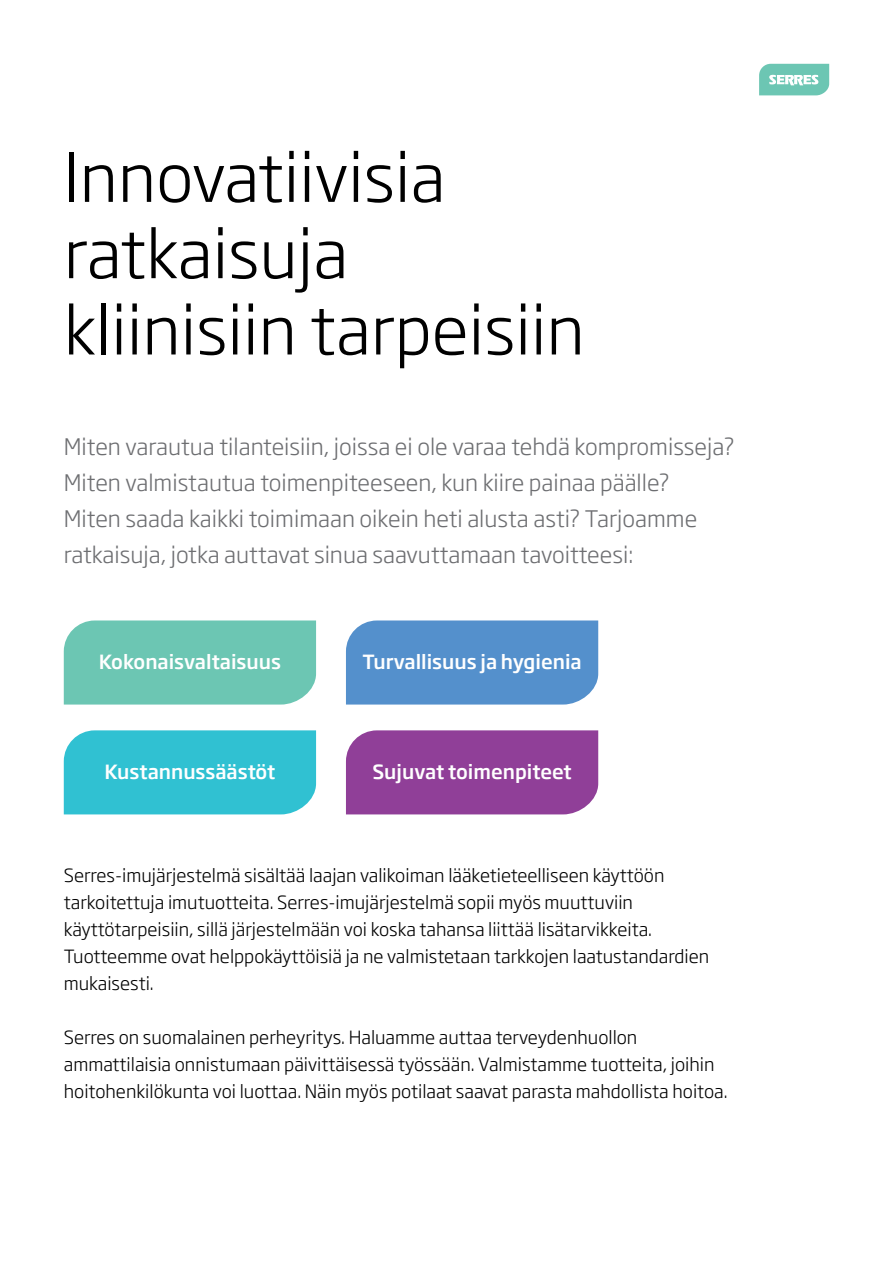
<style>
.page{position:relative;width:893px;height:1263px;background:#fff}
.page>*{position:absolute;margin:0;border:0;box-sizing:border-box;transform-origin:0 0}
.t1{font:300 66px/76.3px "Soho Gothic Std";color:#000}
.t2{font:300 22.5px/36px "Soho Gothic Std";color:#6d6e71}
.t3{font:500 19.35px "Soho Gothic Std";color:#fff}
.t4{font:300 18px/27px "Soho Gothic Std";color:#000}
</style>
<div class="page">
<svg style="left:759px;top:64px;width:70px;height:31px;background:#86d0c0"></svg>
<div style="left:64px;top:730px;width:252px;height:84px;background:#30c1d2"></div>
<div style="left:64px;top:620px;width:252px;height:84px;background:#6cc6b3"></div>
<div style="left:346px;top:620px;width:252px;height:84px;background:#5490cc"></div>
<div style="left:346px;top:730px;width:252px;height:84px;background:#903f98"></div>
<h1 class="t1" style="left:64px;top:140px;width:522px">Innovatiivisia ratkaisuja kliinisiin tarpeisiin</h1>
<p class="t2" style="left:64px;top:429px;width:672px">Miten varautua tilanteisiin, joissa ei ole varaa tehdä kompromisseja?<br>Miten valmistautua toimenpiteeseen, kun kiire painaa päälle?<br>Miten saada kaikki toimimaan oikein heti alusta asti? Tarjoamme ratkaisuja, jotka auttavat sinua saavuttamaan tavoitteesi:</p>
<p class="t3" style="left:99px;top:649px;width:184px">Kokonaisvaltaisuus</p>
<p class="t3" style="left:362px;top:649px;width:221px">Turvallisuus ja hygienia</p>
<p class="t3" style="left:105px;top:759px;width:172px">Kustannussäästöt</p>
<p class="t3" style="left:372px;top:759px;width:201px">Sujuvat toimenpiteet</p>
<p class="t4" style="left:64px;top:862px;width:647px">Serres-imujärjestelmä sisältää laajan valikoiman lääketieteelliseen käyttöön tarkoitettuja imutuotteita. Serres-imujärjestelmä sopii myös muuttuviin käyttötarpeisiin, sillä järjestelmään voi koska tahansa liittää lisätarvikkeita.<br>Tuotteemme ovat helppokäyttöisiä ja ne valmistetaan tarkkojen laatustandardien mukaisesti.</p>
<p class="t4" style="left:64px;top:1024px;width:665px">Serres on suomalainen perheyritys. Haluamme auttaa terveydenhuollon ammattilaisia onnistumaan päivittäisessä työssään. Valmistamme tuotteita, joihin hoitohenkilökunta voi luottaa. Näin myös potilaat saavat parasta mahdollista hoitoa.</p>
</div>
